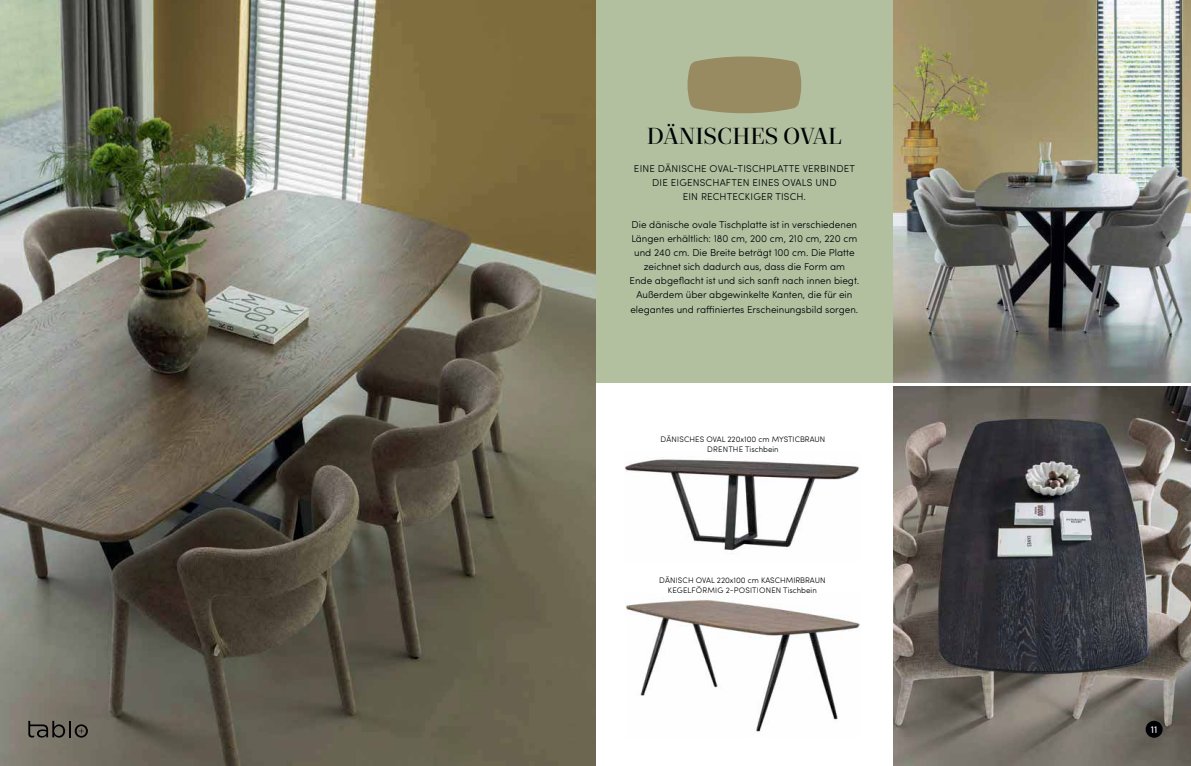
<style>
.page{position:relative;width:1191px;height:766px;background:#fff}
.page>*{position:absolute;margin:0;border:0;box-sizing:border-box;transform-origin:0 0}
.t1{font:600 24px "Quinn Display";color:#000304}
.t2{font:300 10px/14px "Sofia Pro Soft";color:#000304;text-align:center}
.t3{font:300 10px/14px "Sofia Pro Soft";letter-spacing:.02em;color:#000304;text-align:center}
.t4{font:10px "Sofia Pro Soft";color:#fff}
.t5{font:300 8px/10px "Sofia Pro Soft";color:#000304;text-align:center}
</style>
<div class="page">
<div style="left:595px;top:0;width:298px;height:383px;background:#b2c0a0"></div>
<img style="left:0;top:0;width:595px;height:765px">
<svg style="left:28px;top:720px;width:60px;height:17px"></svg>
<img style="left:893px;top:0;width:298px;height:383px">
<img style="left:893px;top:386px;width:298px;height:379px">
<img style="left:625px;top:599px;width:235px;height:133px">
<img style="left:624px;top:457px;width:235px;height:94px">
<div style="left:1145px;top:720px;width:17px;height:17px;background:#000104;border-radius:50%"></div>
<svg style="left:687px;top:56px;width:115px;height:58px;background:#9b9068"></svg>
<h1 class="t1" style="left:647px;top:128px;width:197px">DÄNISCHES OVAL</h1>
<p class="t3" style="left:634px;top:163px;width:223px">EINE DÄNISCHE OVAL-TISCHPLATTE VERBINDET<br>DIE EIGENSCHAFTEN EINES OVALS UND<br>EIN RECHTECKIGER TISCH.</p>
<p class="t2" style="left:629px;top:219px;width:231px">Die dänische ovale Tischplatte ist in verschiedenen Längen erhältlich: 180 cm, 200 cm, 210 cm, 220 cm und 240 cm. Die Breite beträgt 100 cm. Die Platte zeichnet sich dadurch aus, dass die Form am<br>Ende abgeflacht ist und sich sanft nach innen biegt.<br>Außerdem über abgewinkelte Kanten, die für ein elegantes und raffiniertes Erscheinungsbild sorgen.</p>
<p class="t5" style="left:660px;top:435px;width:166px">DÄNISCHES OVAL 220x100 cm MYSTICBRAUN<br>DRENTHE Tischbein</p>
<p class="t5" style="left:659px;top:576px;width:168px">DÄNISCH OVAL 220x100 cm KASCHMIRBRAUN<br>KEGELFÖRMIG 2-POSITIONEN Tischbein</p>
<p class="t4" style="left:1150px;top:723px;width:8px">11</p>
</div>
